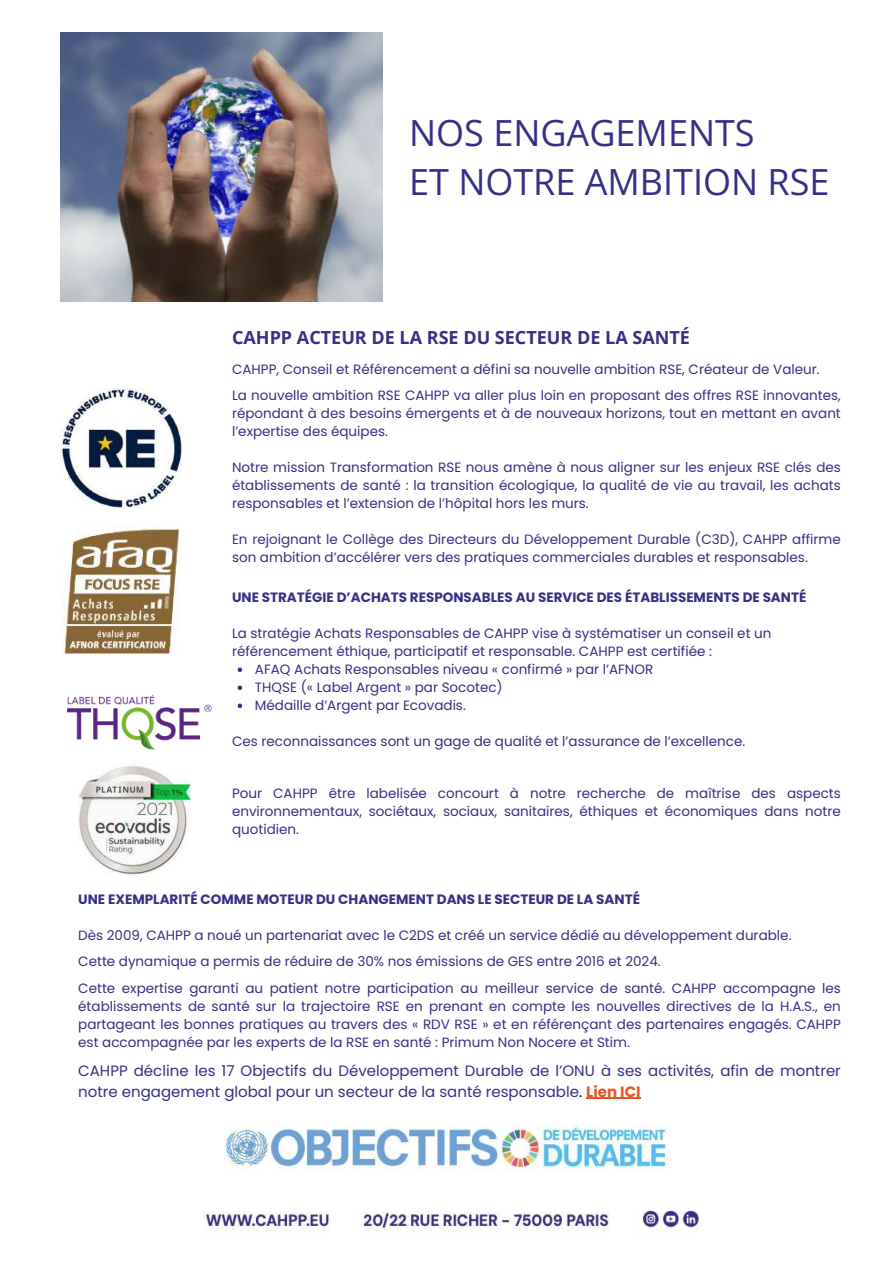
<style>
.page{position:relative;width:894px;height:1264px;background:#fff}
.page>*{position:absolute;margin:0;border:0;box-sizing:border-box;transform-origin:0 0}
.t1{font:36px/49.5px "Open Sans";color:#353085}
.t2{font:700 18px "Open Sans";color:#353085}
.t3{font:15px/20.2px "Poppins";color:#353085}
.t4{font:13.5px/18px "Poppins";color:#353085;text-align:justify}
.t5{font:700 13.5px "Poppins";color:#353085}
.s1{color:#000}
.s2{font-weight:700;color:#e25727}
</style>
<div class="page">
<img style="left:61px;top:33px;width:322px;height:269px">
<img style="left:67px;top:694px;width:145px;height:56px">
<img style="left:62px;top:526px;width:118px;height:128px">
<img style="left:78px;top:763px;width:113px;height:112px">
<img style="left:61px;top:388px;width:121px;height:121px">
<svg style="left:237px;top:667px;width:5px;height:5px"></svg>
<svg style="left:237px;top:685px;width:5px;height:5px"></svg>
<svg style="left:237px;top:703px;width:5px;height:5px"></svg>
<img style="left:225px;top:1123px;width:444px;height:48px">
<img style="left:203px;top:1210px;width:496px;height:27px">
<hr style="left:586px;top:1097px;width:54px;height:1px;background:#e25727">
<h1 class="t1" style="left:409px;top:107px;width:421px">NOS ENGAGEMENTS<br>ET NOTRE AMBITION RSE</h1>
<h2 class="t2" style="left:232px;top:324px;width:459px">CAHPP ACTEUR DE LA RSE DU SECTEUR DE LA SANTÉ</h2>
<p class="t4" style="left:232px;top:360px;width:589px">CAHPP, Conseil et Référencement a défini sa nouvelle ambition RSE, Créateur de Valeur.</p>
<p class="t4" style="left:232px;top:386px;width:610px">La nouvelle ambition RSE CAHPP va aller plus loin en proposant des offres RSE innovantes, répondant à des besoins émergents et à de nouveaux horizons, tout en mettant en avant l’expertise des équipes.</p>
<p class="t4" style="left:232px;top:458px;width:610px">Notre mission Transformation RSE nous amène à nous aligner sur les enjeux RSE clés des établissements de santé : la transition écologique, la qualité de vie au travail, les achats responsables et l’extension de l’hôpital hors les murs.</p>
<p class="t4" style="left:232px;top:530px;width:610px">En rejoignant le Collège des Directeurs du Développement Durable (C3D), CAHPP affirme son ambition d’accélérer vers des pratiques commerciales durables et responsables.</p>
<p class="t5" style="left:232px;top:588px;width:575px">UNE STRATÉGIE D’ACHATS RESPONSABLES AU SERVICE DES ÉTABLISSEMENTS DE SANTÉ</p>
<p class="t4" style="left:232px;top:624px;width:541px">La stratégie Achats Responsables de CAHPP vise à systématiser un conseil et un</p>
<p class="t4" style="left:232px;top:642px;width:481px">référencement éthique, participatif et responsable. CAHPP est certifiée :</p>
<p class="t4" style="left:255px;top:660px;width:400px">AFAQ Achats Responsables niveau « confirmé » par l’AFNOR</p>
<p class="t4" style="left:255px;top:678px;width:249px">THQSE (« Label Argent » par Socotec)</p>
<p class="t4" style="left:255px;top:696px;width:212px">Médaille d’Argent par Ecovadis.</p>
<p class="t4" style="left:232px;top:732px;width:514px">Ces reconnaissances sont un gage de qualité et l’assurance de l’excellence.</p>
<p class="t4" style="left:232px;top:783px;width:610px">Pour CAHPP être labelisée concourt à notre recherche de maîtrise des aspects environnementaux, sociétaux, sociaux, sanitaires, éthiques et économiques dans notre quotidien.</p>
<p class="t5" style="left:78px;top:890px;width:563px">UNE EXEMPLARITÉ COMME MOTEUR DU CHANGEMENT DANS LE SECTEUR DE LA SANTÉ</p>
<p class="t4" style="left:78px;top:922px;width:763px;line-height:26.4px;text-align:left">Dès 2009, CAHPP a noué un partenariat avec le C2DS et créé un service dédié au développement durable.<br>Cette dynamique a permis de réduire de 30% nos émissions de GES entre 2016 et 2024.<br>Cette expertise garanti au patient notre participation au meilleur service de santé. CAHPP accompagne les</p>
<p class="t4" style="left:78px;top:997px;width:763px">établissements de santé sur la trajectoire RSE en prenant en compte les nouvelles directives de la H.A.S., en partageant les bonnes pratiques au travers des « RDV RSE » et en référençant des partenaires engagés. CAHPP est accompagnée par les experts de la RSE en santé : Primum Non Nocere et Stim.</p>
<p class="t3" style="left:78px;top:1061px;width:763px">CAHPP décline les 17 Objectifs du Développement Durable de l’ONU à ses activités, afin de montrer notre engagement global pour un secteur de la santé responsable<span class="s1">.</span> <span class="s2">Lien ICI</span></p>
</div>
